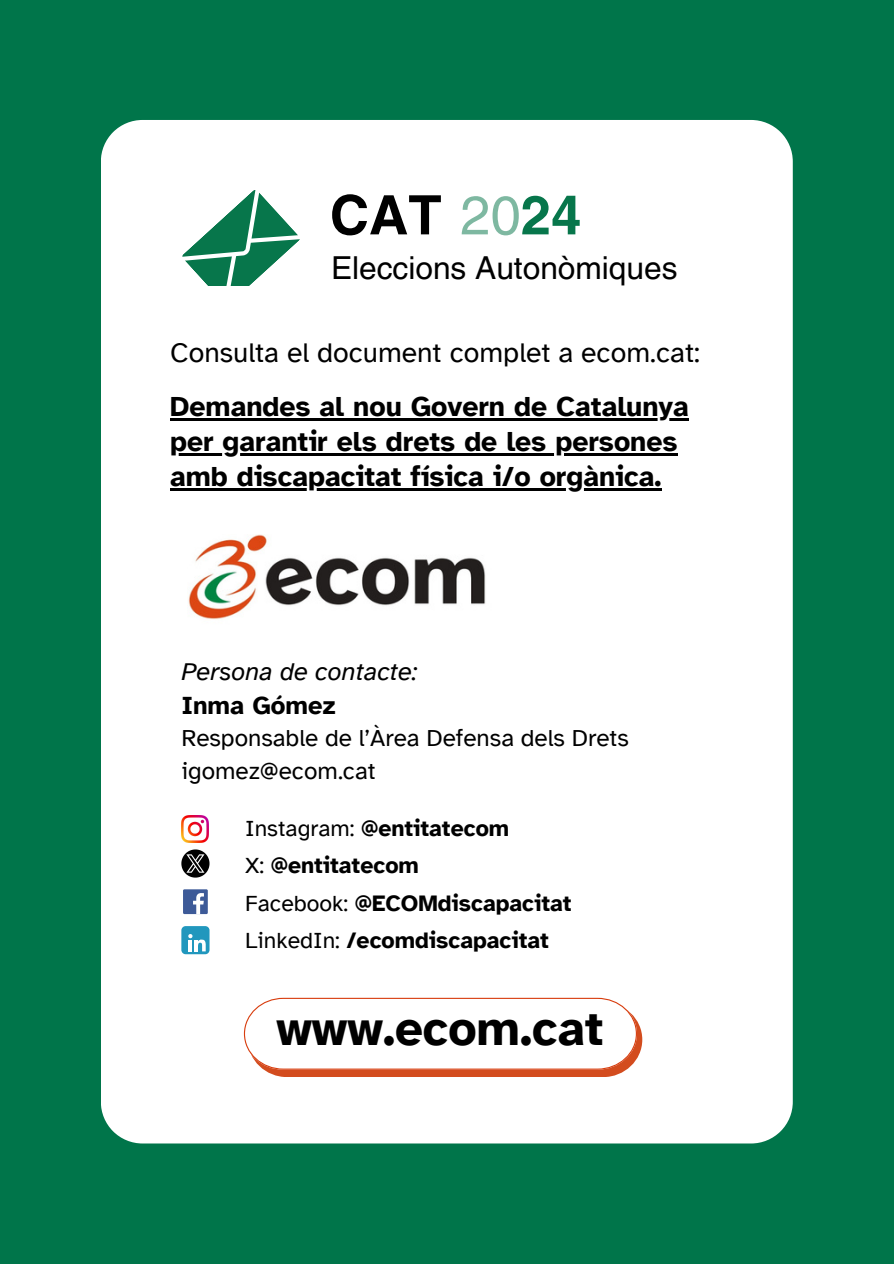
<style>
.page{position:relative;width:894px;height:1264px;background:#fff}
.page>*{position:absolute;margin:0;border:0;box-sizing:border-box;transform-origin:0 0}
.t1{font:700 54.45px "Helvetica LT Pro";color:#000}
.t2{font:700 49.2px "Atkinson Hyperlegible";color:#000}
.t3{font:31.65px "Helvetica LT Pro";color:#000}
.t4{font:700 28.35px "Atkinson Hyperlegible";color:#000}
.t5{font:28.35px "Atkinson Hyperlegible";color:#000}
.t6{font:italic 25.5px "Atkinson Hyperlegible";color:#000}
.t7{font:700 25.5px "Atkinson Hyperlegible";color:#000}
.t8{font:24.3px/32.7px "Atkinson Hyperlegible";color:#000}
.t9{font:700 22.95px "Atkinson Hyperlegible";color:#000}
.s1{font-weight:400;color:#07764b}
.s2{color:#07764b}
.s3{font-weight:400}
</style>
<div class="page">
<div style="left:0;top:0;width:893px;height:1263px;background:#00754a"></div>
<div style="left:101px;top:120px;width:691px;height:1023px;background:#fff"></div>
<img style="left:181px;top:534px;width:312px;height:93px">
<svg style="left:181px;top:189px;width:119px;height:117px"></svg>
<div style="left:192px;top:286px;width:60px;height:61px;background:#fff"></div>
<svg style="left:244px;top:997px;width:398px;height:80px;background:#f9e8e2"></svg>
<div style="left:183px;top:889px;width:25px;height:25px;background:#3d5a98"></div>
<svg style="left:193px;top:893px;width:11px;height:21px"></svg>
<svg style="left:181px;top:849px;width:28px;height:28px"></svg>
<img style="left:181px;top:815px;width:27px;height:27px">
<div style="left:181px;top:926px;width:28px;height:28px;background:#2197bd;border-radius:4px"></div>
<svg style="left:188px;top:934px;width:18px;height:17px"></svg>
<hr style="left:170px;top:418px;width:518px;height:2px;background:#000">
<hr style="left:170px;top:453px;width:507px;height:2px;background:#000">
<hr style="left:170px;top:488px;width:491px;height:2px;background:#000">
<h1 class="t1" style="left:329px;top:195px;width:253px">CAT <span class="s1">20</span><span class="s2">24</span></h1>
<p class="t3" style="left:331px;top:257px;width:348px">Eleccions Autonòmiques</p>
<p class="t5" style="left:170px;top:334px;width:531px">Consulta el document complet a ecom.cat:</p>
<h5 class="t4" style="left:170px;top:389px;width:520px">Demandes al nou Govern de Catalunya</h5>
<h4 class="t4" style="left:170px;top:424px;width:509px">per garantir els drets de les persones</h4>
<p class="t4" style="left:170px;top:458px;width:492px">amb discapacitat física i/o orgànica.</p>
<p class="t6" style="left:181px;top:655px;width:237px">Persona de contacte:</p>
<p class="t7" style="left:181px;top:689px;width:156px">Inma Gómez</p>
<p class="t8" style="left:181px;top:722px;width:449px">Responsable de l’Àrea Defensa dels Drets igomez@ecom.cat</p>
<p class="t9" style="left:245px;top:814px;width:265px"><span class="s3">Instagram:</span> @entitatecom</p>
<p class="t9" style="left:245px;top:851px;width:175px"><span class="s3">X:</span> @entitatecom</p>
<p class="t9" style="left:245px;top:888px;width:328px"><span class="s3">Facebook:</span> @ECOMdiscapacitat</p>
<p class="t9" style="left:245px;top:925px;width:305px"><span class="s3">LinkedIn:</span> /ecomdiscapacitat</p>
<p class="t2" style="left:276px;top:998px;width:328px">www.ecom.cat</p>
</div>
